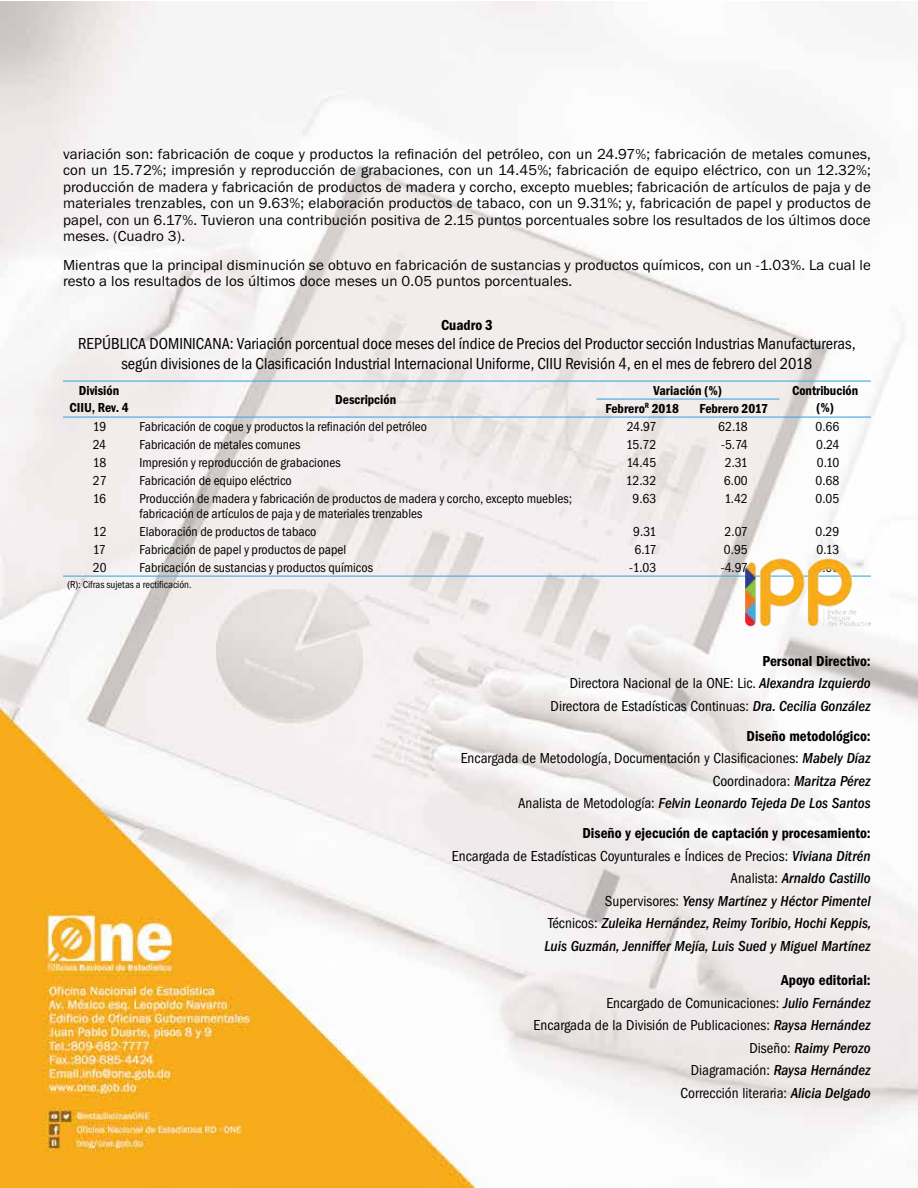
<style>
.page{position:relative;width:918px;height:1188px;background:#fff}
.page>*{position:absolute;margin:0;border:0;box-sizing:border-box;transform-origin:0 0}
.t1{font:16.5px/19.5px "Franklin Got Itc TOT Boo Con";color:#000;text-align:center}
.t2{font:15px/16.5px "Franklin Got Itc TOT Boo";letter-spacing:.01em;color:#000;text-align:justify}
.t3{font:condensed 15px/22.5px "ITC Franklin Gothic Std";color:#000;text-align:right}
.t4{font:italic 500 condensed 15px/22.5px "ITC Franklin Gothic Std";color:#000;text-align:right}
.t5{font:15px "ITC Franklin Gothic Std Dm Cd";color:#000}
.t6{font:15px "Franklin Got Itc TOT Dem Con";color:#000}
.t7{font:13.5px/15px "Franklin Got Itc TOT Boo Con";color:#000}
.t8{font:13.5px/16.5px "Franklin Got Itc TOT Dem Con";color:#000;text-align:center}
.t9{font:10.5px "Franklin Got Itc TOT Boo Con";color:#000}
.s1{font-weight:500;font-style:italic}
.s2{font-weight:400;font-style:normal}
</style>
<div class="page">
<img style="left:0;top:2px;width:918px;height:1185px">
<hr style="left:596px;top:399px;width:92px;height:1px;background:#41abe1">
<hr style="left:688px;top:399px;width:91px;height:1px;background:#41abe1">
<hr style="left:63px;top:381px;width:72px;height:1px;background:#41abe1">
<hr style="left:135px;top:381px;width:461px;height:1px;background:#41abe1">
<hr style="left:596px;top:381px;width:92px;height:1px;background:#41abe1">
<hr style="left:688px;top:381px;width:91px;height:1px;background:#41abe1">
<hr style="left:779px;top:381px;width:92px;height:1px;background:#41abe1">
<hr style="left:63px;top:417px;width:72px;height:1px;background:#41abe1">
<hr style="left:135px;top:417px;width:461px;height:1px;background:#41abe1">
<hr style="left:596px;top:417px;width:92px;height:1px;background:#41abe1">
<hr style="left:688px;top:417px;width:91px;height:1px;background:#41abe1">
<hr style="left:779px;top:417px;width:92px;height:1px;background:#41abe1">
<hr style="left:63px;top:576px;width:72px;height:1px;background:#41abe1">
<hr style="left:135px;top:576px;width:461px;height:1px;background:#41abe1">
<hr style="left:596px;top:576px;width:92px;height:1px;background:#41abe1">
<hr style="left:688px;top:576px;width:91px;height:1px;background:#41abe1">
<img style="left:746px;top:556px;width:125px;height:77px">
<p class="t2" style="left:63px;top:145px;width:809px">variación son: fabricación de coque y productos la refinación del petróleo, con un 24.97%; fabricación de metales comunes, con un 15.72%; impresión y reproducción de grabaciones, con un 14.45%; fabricación de equipo eléctrico, con un 12.32%; producción de madera y fabricación de productos de madera y corcho, excepto muebles; fabricación de artículos de paja y de materiales trenzables, con un 9.63%; elaboración productos de tabaco, con un 9.31%; y, fabricación de papel y productos de papel, con un 6.17%. Tuvieron una contribución positiva de 2.15 puntos porcentuales sobre los resultados de los últimos doce meses. (Cuadro 3).</p>
<p class="t2" style="left:63px;top:256px;width:809px">Mientras que la principal disminución se obtuvo en fabricación de sustancias y productos químicos, con un -1.03%. La cual le resto a los resultados de los últimos doce meses un 0.05 puntos porcentuales.</p>
<p class="t6" style="left:441px;top:316px;width:53px">Cuadro 3</p>
<p class="t1" style="left:78px;top:334px;width:779px">REPÚBLICA DOMINICANA: Variación porcentual doce meses del índice de Precios del Productor sección Industrias Manufactureras, según divisiones de la Clasificación Industrial Internacional Uniforme, CIIU Revisión 4, en el mes de febrero del 2018</p>
<p class="t8" style="left:69px;top:383px;width:61px">División<br>CIIU, Rev. 4</p>
<p class="t8" style="left:335px;top:391px;width:62px">Descripción</p>
<p class="t8" style="left:654px;top:382px;width:70px">Variación (%)</p>
<p class="t8" style="left:792px;top:383px;width:68px">Contribución</p>
<p class="t8" style="left:605px;top:400px;width:75px">Febrero<sup>R</sup> 2018</p>
<p class="t8" style="left:816px;top:399px;width:20px">(%)</p>
<p class="t8" style="left:699px;top:400px;width:70px">Febrero 2017</p>
<p class="t7" style="left:93px;top:419px;width:15px">19</p>
<p class="t7" style="left:139px;top:419px;width:289px">Fabricación de coque y productos la refinación del petróleo</p>
<p class="t7" style="left:627px;top:419px;width:31px">24.97</p>
<p class="t7" style="left:718px;top:419px;width:31px">62.18</p>
<p class="t7" style="left:815px;top:419px;width:25px">0.66</p>
<p class="t7" style="left:93px;top:437px;width:15px">24</p>
<p class="t7" style="left:139px;top:437px;width:162px">Fabricación de metales comunes</p>
<p class="t7" style="left:626px;top:437px;width:32px">15.72</p>
<p class="t7" style="left:721px;top:437px;width:28px">-5.74</p>
<p class="t7" style="left:816px;top:437px;width:25px">0.24</p>
<p class="t7" style="left:93px;top:455px;width:15px">18</p>
<p class="t7" style="left:139px;top:455px;width:203px">Impresión y reproducción de grabaciones</p>
<p class="t7" style="left:626px;top:455px;width:32px">14.45</p>
<p class="t7" style="left:725px;top:455px;width:25px">2.31</p>
<p class="t7" style="left:817px;top:455px;width:24px">0.10</p>
<p class="t7" style="left:93px;top:473px;width:15px">27</p>
<p class="t7" style="left:139px;top:473px;width:154px">Fabricación de equipo eléctrico</p>
<p class="t7" style="left:626px;top:473px;width:32px">12.32</p>
<p class="t7" style="left:724px;top:473px;width:25px">6.00</p>
<p class="t7" style="left:815px;top:473px;width:25px">0.68</p>
<p class="t7" style="left:93px;top:491px;width:15px">16</p>
<p class="t7" style="left:139px;top:491px;width:434px">Producción de madera y fabricación de productos de madera y corcho, excepto muebles; fabricación de artículos de paja y de materiales trenzables</p>
<p class="t7" style="left:632px;top:491px;width:25px">9.63</p>
<p class="t7" style="left:724px;top:491px;width:25px">1.42</p>
<p class="t7" style="left:815px;top:491px;width:25px">0.05</p>
<p class="t7" style="left:93px;top:524px;width:15px">12</p>
<p class="t7" style="left:139px;top:524px;width:178px">Elaboración de productos de tabaco</p>
<p class="t7" style="left:633px;top:524px;width:25px">9.31</p>
<p class="t7" style="left:725px;top:524px;width:25px">2.07</p>
<p class="t7" style="left:815px;top:524px;width:25px">0.29</p>
<p class="t7" style="left:93px;top:542px;width:14px">17</p>
<p class="t7" style="left:139px;top:542px;width:208px">Fabricación de papel y productos de papel</p>
<p class="t7" style="left:634px;top:542px;width:23px">6.17</p>
<p class="t7" style="left:724px;top:542px;width:25px">0.95</p>
<p class="t7" style="left:817px;top:542px;width:24px">0.13</p>
<p class="t7" style="left:93px;top:560px;width:15px">20</p>
<p class="t7" style="left:139px;top:560px;width:235px">Fabricación de sustancias y productos químicos</p>
<p class="t7" style="left:629px;top:560px;width:29px">-1.03</p>
<p class="t7" style="left:721px;top:560px;width:29px">-4.97</p>
<p class="t7" style="left:812px;top:560px;width:29px">-0.05</p>
<p class="t9" style="left:68px;top:578px;width:126px">(R): Cifras sujetas a rectificación.</p>
<p class="t5" style="left:763px;top:652px;width:110px">Personal Directivo:</p>
<p class="t3" style="left:551px;top:672px;width:322px">Directora Nacional de la ONE: Lic. <span class="s1">Alexandra Izquierdo<br></span>Directora de Estadísticas Continuas: <span class="s1">Dra. Cecilia González</span></p>
<p class="t5" style="left:747px;top:727px;width:126px">Diseño metodológico:</p>
<p class="t3" style="left:461px;top:747px;width:412px">Encargada de Metodología, Documentación y Clasificaciones: <span class="s1">Mabely Díaz<br></span>Coordinadora: <span class="s1">Maritza Pérez<br></span>Analista de Metodología: <span class="s1">Felvin Leonardo Tejeda De Los Santos</span></p>
<p class="t5" style="left:583px;top:825px;width:290px">Diseño y ejecución de captación y procesamiento:</p>
<p class="t4" style="left:452px;top:845px;width:421px"><span class="s2">Encargada de Estadísticas Coyunturales e Índices de Precios:</span> Viviana Ditrén <span class="s2">Analista:</span> Arnaldo Castillo<br><span class="s2">Supervisores:</span> Yensy Martínez y Héctor Pimentel<br><span class="s2">Técnicos:</span> Zuleika Hernández, Reimy Toribio, Hochi Keppis,<br>Luis Guzmán, Jenniffer Mejía, Luis Sued y Miguel Martínez</p>
<p class="t5" style="left:781px;top:972px;width:91px">Apoyo editorial:</p>
<p class="t3" style="left:534px;top:992px;width:339px">Encargado de Comunicaciones: <span class="s1">Julio Fernández<br></span>Encargada de la División de Publicaciones: <span class="s1">Raysa Hernández </span>Diseño: <span class="s1">Raimy Perozo<br></span>Diagramación: <span class="s1">Raysa Hernández<br></span>Corrección literaria: <span class="s1">Alicia Delgado</span></p>
</div>
